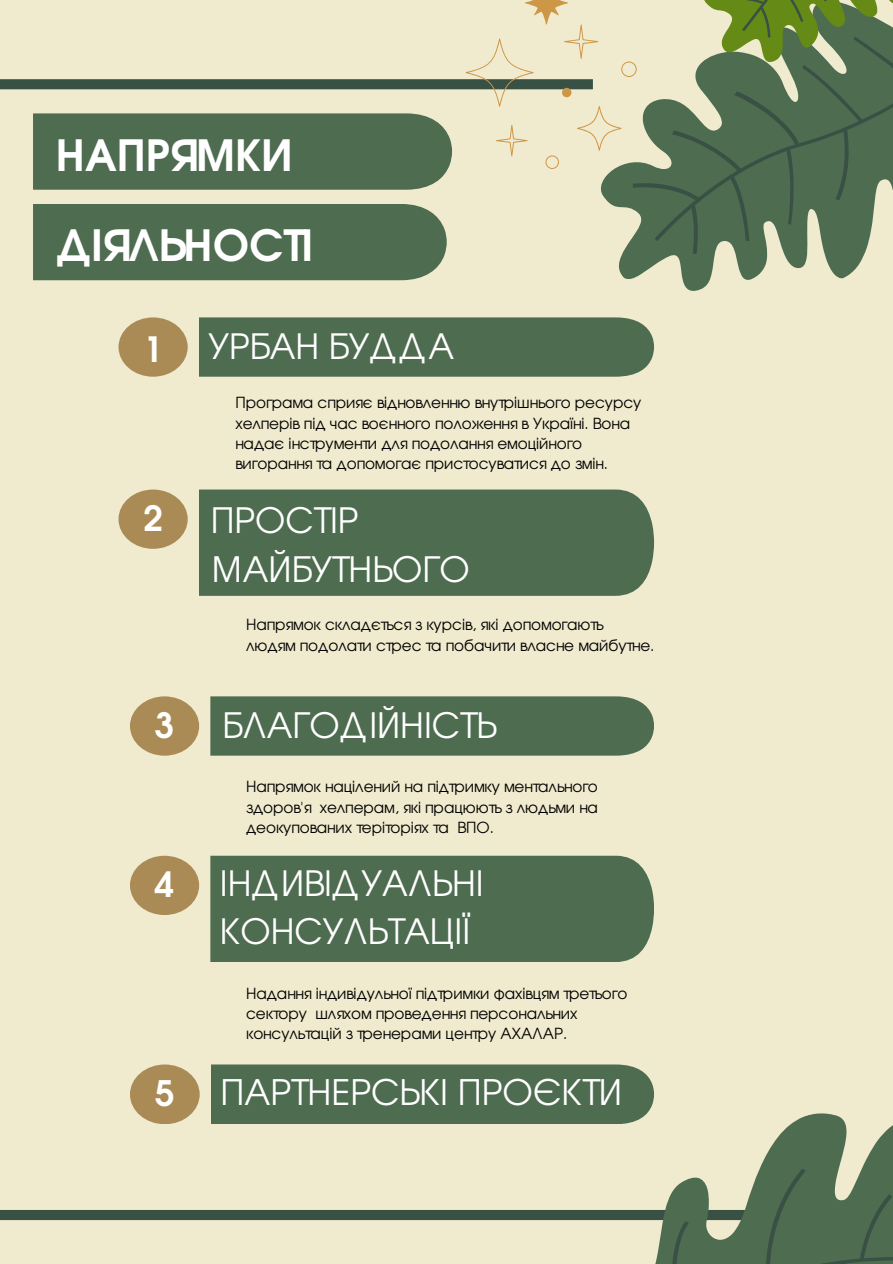
<style>
.page{position:relative;width:893px;height:1264px;background:#fff}
.page>*{position:absolute;margin:0;border:0;box-sizing:border-box;transform-origin:0 0}
.t1{font:700 42.9px "Te X Gyre Adventor";color:#fff}
.t2{font:35.1px "Te X Gyre Adventor";color:#fff}
.t3{font:700 34.95px "Te X Gyre Adventor";color:#fff}
.t4{font:34.8px/48.3px "Te X Gyre Adventor";color:#fff}
.t5{font:700 34.8px "Te X Gyre Adventor";color:#fff}
.t6{font:15.15px/20.2px "Te X Gyre Adventor";color:#000}
</style>
<div class="page">
<div style="left:0;top:0;width:892px;height:1263px;background:#f0ebce"></div>
<div style="left:33px;top:113px;width:419px;height:77px;background:#4e6c50"></div>
<div style="left:0;top:79px;width:593px;height:10px;background:#395144"></div>
<div style="left:33px;top:204px;width:413px;height:76px;background:#4e6c50"></div>
<div style="left:0;top:1209px;width:751px;height:10px;background:#395144"></div>
<div style="left:199px;top:317px;width:348px;height:60px;background:#4e6c50"></div>
<div style="left:118px;top:317px;width:70px;height:60px;background:#aa8b56;border-radius:50%"></div>
<div style="left:199px;top:489px;width:455px;height:107px;background:#4e6c50"></div>
<div style="left:118px;top:489px;width:70px;height:60px;background:#aa8b56;border-radius:50%"></div>
<div style="left:210px;top:696px;width:444px;height:59px;background:#4e6c50"></div>
<div style="left:130px;top:696px;width:69px;height:59px;background:#aa8b56;border-radius:50%"></div>
<div style="left:210px;top:855px;width:444px;height:107px;background:#4e6c50"></div>
<div style="left:130px;top:855px;width:69px;height:60px;background:#aa8b56;border-radius:50%"></div>
<div style="left:211px;top:1064px;width:319px;height:60px;background:#4e6c50"></div>
<div style="left:130px;top:1064px;width:70px;height:60px;background:#aa8b56;border-radius:50%"></div>
<svg style="left:547px;top:255px;width:317px;height:122px"></svg>
<svg style="left:465px;top:0;width:427px;height:255px"></svg>
<svg style="left:530px;top:1064px;width:362px;height:157px"></svg>
<svg style="left:569px;top:1167px;width:323px;height:96px"></svg>
<p class="t1" style="left:56px;top:118px;width:238px">НАПРЯМКИ</p>
<p class="t1" style="left:56px;top:208px;width:259px">ДІЯЛЬНОСТІ</p>
<h1 class="t5" style="left:143px;top:319px;width:21px">1</h1>
<h1 class="t4" style="left:208px;top:319px;width:247px">УРБАН БУДДА</h1>
<p class="t5" style="left:143px;top:487px;width:21px">2</p>
<h2 class="t5" style="left:155px;top:694px;width:21px">3</h2>
<p class="t5" style="left:155px;top:853px;width:21px">4</p>
<h2 class="t6" style="left:235px;top:392px;width:407px">Програма сприяє відновленню внутрішнього ресурсу хелперів під час воєнного положення в Україні. Вона надає інструменти для подолання емоційного вигорання та допомогає пристосуватися до змін.</h2>
<p class="t4" style="left:211px;top:494px;width:260px">ПРОСТІР<br>МАЙБУТНЬОГО</p>
<p class="t6" style="left:246px;top:613px;width:410px">Напрямок складється з курсів, які допомогають людям подолати стрес та побачити власне майбутне.</p>
<p class="t4" style="left:222px;top:698px;width:275px">БЛАГОДІЙНІСТЬ</p>
<p class="t6" style="left:246px;top:775px;width:353px">Напрямок націлений на підтримку ментального</p>
<h2 class="t6" style="left:246px;top:796px;width:353px">здоров'я хелперам, які працюють з людьми на деокупованих теріторіях та ВПО.</h2>
<p class="t4" style="left:220px;top:856px;width:265px">ІНДИВІДУАЛЬНІ<br>КОНСУЛЬТАЦІЇ</p>
<p class="t6" style="left:246px;top:982px;width:383px">Надання індивідульної підтримки фахівцям третього сектору шляхом проведення персональних консультацій з тренерами центру АХАЛАР.</p>
<p class="t3" style="left:155px;top:1062px;width:21px">5</p>
<h2 class="t2" style="left:221px;top:1063px;width:403px">ПАРТНЕРСЬКІ ПРОЄКТИ</h2>
</div>
